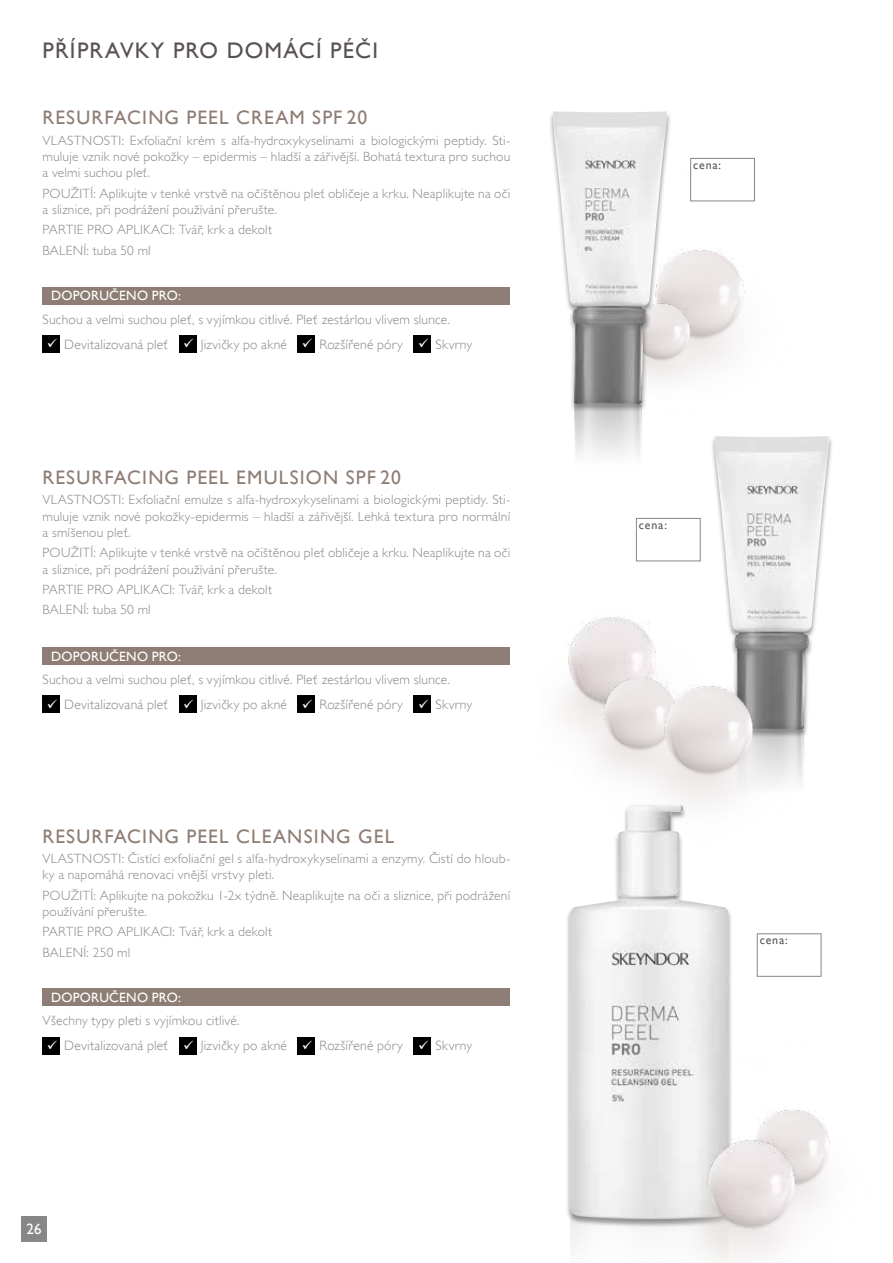
<style>
.page{position:relative;width:893px;height:1263px;background:#fff}
.page>*{position:absolute;margin:0;border:0;box-sizing:border-box;transform-origin:0 0}
.t1{font:22.5px "Gill Sans";letter-spacing:.055em;color:#585156}
.t2{font:19.5px "Gill Sans";letter-spacing:.06em;color:#8d7d74}
.t3{font:15px "Gill Sans";color:#fff}
.t4{font:300 13.5px/16.2px "Gill Sans CE";letter-spacing:.015em;color:#878787}
.t5{font:300 13.5px "Gill Sans";letter-spacing:.02em;color:#878787}
.t6{font:13.5px "Gill Sans";letter-spacing:.02em;color:#fff}
.t7{font:12px "Gill Sans";letter-spacing:.07em;color:#585156}
.s1{color:#fff}
</style>
<div class="page">
<div style="left:21px;top:1216px;width:26px;height:26px;background:#878787"></div>
<div style="left:43px;top:287px;width:467px;height:17px;background:#8d7d74"></div>
<div style="left:43px;top:647px;width:467px;height:17px;background:#8d7d74"></div>
<div style="left:43px;top:989px;width:467px;height:17px;background:#8d7d74"></div>
<div style="left:43px;top:335px;width:17px;height:17px;background:#000"></div>
<div style="left:43px;top:696px;width:17px;height:17px;background:#000"></div>
<div style="left:43px;top:1037px;width:17px;height:17px;background:#000"></div>
<div style="left:179px;top:335px;width:17px;height:17px;background:#000"></div>
<div style="left:179px;top:696px;width:17px;height:17px;background:#000"></div>
<div style="left:179px;top:1037px;width:17px;height:17px;background:#000"></div>
<div style="left:298px;top:335px;width:17px;height:17px;background:#000"></div>
<div style="left:298px;top:696px;width:17px;height:17px;background:#000"></div>
<div style="left:298px;top:1037px;width:17px;height:17px;background:#000"></div>
<div style="left:414px;top:335px;width:17px;height:17px;background:#000"></div>
<div style="left:414px;top:696px;width:17px;height:17px;background:#000"></div>
<div style="left:414px;top:1037px;width:17px;height:17px;background:#000"></div>
<img style="left:690px;top:201px;width:65px;height:159px">
<img style="left:562px;top:617px;width:46px;height:149px">
<img style="left:671px;top:230px;width:51px;height:150px">
<div style="left:690px;top:158px;width:65px;height:43px;border:1px solid #878787"></div>
<div style="left:636px;top:518px;width:65px;height:43px;border:1px solid #878787"></div>
<div style="left:757px;top:933px;width:64px;height:44px;border:1px solid #878787"></div>
<div style="left:548px;top:111px;width:123px;height:302px;background:#000;opacity:.4"></div>
<img style="left:553px;top:111px;width:114px;height:293px">
<img style="left:574px;top:404px;width:69px;height:52px">
<div style="left:710px;top:436px;width:124px;height:302px;background:#000;opacity:.4"></div>
<img style="left:715px;top:436px;width:114px;height:293px">
<img style="left:799px;top:729px;width:6px;height:55px">
<img style="left:608px;top:607px;width:191px;height:197px">
<div style="left:565px;top:804px;width:169px;height:424px;background:#000;opacity:.4"></div>
<img style="left:570px;top:804px;width:159px;height:415px">
<img style="left:651px;top:1061px;width:179px;height:202px">
<h1 class="t1" style="left:43px;top:37px;width:337px">PŘÍPRAVKY PRO DOMÁCÍ PÉČI</h1>
<h2 class="t2" style="left:43px;top:106px;width:326px">RESURFACING PEEL CREAM SPF 20</h2>
<p class="t4" style="left:43px;top:132px;width:469px;text-align:justify">VLASTNOSTI: Exfoliační krém s alfa-hydroxykyselinami a biologickými peptidy. Sti&shy;muluje vznik nové pokožky – epidermis – hladší a zářivější. Bohatá textura pro suchou a velmi suchou pleť.</p>
<p class="t4" style="left:43px;top:185px;width:469px">POUŽITÍ: Aplikujte v tenké vrstvě na očištěnou pleť obličeje a krku. Neaplikujte na oči a sliznice, při podrážení používání přerušte.</p>
<p class="t4" style="left:43px;top:220px;width:231px;line-height:20.4px">PARTIE PRO APLIKACI: Tvář, krk a dekolt<br>BALENÍ: tuba 50 ml</p>
<p class="t6" style="left:51px;top:288px;width:132px">DOPORUČENO PRO:</p>
<p class="t5" style="left:43px;top:311px;width:409px">Suchou a velmi suchou pleť, s vyjímkou citlivé. Pleť zestárlou vlivem slunce.</p>
<p class="t5" style="left:47px;top:336px;width:124px"><span class="s1">✓</span> Devitalizovaná pleť</p>
<p class="t5" style="left:183px;top:336px;width:105px"><span class="s1">✓</span> Jizvičky po akné</p>
<p class="t5" style="left:302px;top:336px;width:102px"><span class="s1">✓</span> Rozšířené póry</p>
<p class="t5" style="left:418px;top:336px;width:56px"><span class="s1">✓</span> Skvrny</p>
<h2 class="t2" style="left:43px;top:466px;width:360px">RESURFACING PEEL EMULSION SPF 20</h2>
<p class="t4" style="left:43px;top:492px;width:469px;text-align:justify">VLASTNOSTI: Exfoliační emulze s alfa-hydroxykyselinami a biologickými peptidy. Sti&shy;muluje vznik nové pokožky-epidermis – hladší a zářivější. Lehká textura pro normální a smíšenou pleť.</p>
<p class="t4" style="left:43px;top:545px;width:469px">POUŽITÍ: Aplikujte v tenké vrstvě na očištěnou pleť obličeje a krku. Neaplikujte na oči a sliznice, při podrážení používání přerušte.</p>
<p class="t4" style="left:43px;top:579px;width:231px;line-height:20.4px">PARTIE PRO APLIKACI: Tvář, krk a dekolt<br>BALENÍ: tuba 50 ml</p>
<p class="t6" style="left:51px;top:648px;width:132px">DOPORUČENO PRO:</p>
<p class="t5" style="left:43px;top:672px;width:409px">Suchou a velmi suchou pleť, s vyjímkou citlivé. Pleť zestárlou vlivem slunce.</p>
<p class="t5" style="left:47px;top:696px;width:124px"><span class="s1">✓</span> Devitalizovaná pleť</p>
<p class="t5" style="left:183px;top:696px;width:105px"><span class="s1">✓</span> Jizvičky po akné</p>
<p class="t5" style="left:302px;top:696px;width:102px"><span class="s1">✓</span> Rozšířené póry</p>
<p class="t5" style="left:418px;top:696px;width:56px"><span class="s1">✓</span> Skvrny</p>
<h2 class="t2" style="left:43px;top:824px;width:353px">RESURFACING PEEL CLEANSING GEL</h2>
<p class="t4" style="left:43px;top:850px;width:469px">VLASTNOSTI: Čistící exfoliační gel s alfa-hydroxykyselinami a enzymy. Čistí do hloub&shy;ky a napomáhá renovaci vnější vrstvy pleti.</p>
<p class="t4" style="left:43px;top:887px;width:469px">POUŽITÍ: Aplikujte na pokožku 1-2x týdně. Neaplikujte na oči a sliznice, při podrážení používání přerušte.</p>
<p class="t4" style="left:43px;top:922px;width:231px;line-height:20.4px">PARTIE PRO APLIKACI: Tvář, krk a dekolt<br>BALENÍ: 250 ml</p>
<p class="t6" style="left:51px;top:989px;width:132px">DOPORUČENO PRO:</p>
<p class="t5" style="left:43px;top:1013px;width:199px">Všechny typy pleti s vyjímkou citlivé.</p>
<p class="t5" style="left:47px;top:1038px;width:124px"><span class="s1">✓</span> Devitalizovaná pleť</p>
<p class="t5" style="left:183px;top:1038px;width:105px"><span class="s1">✓</span> Jizvičky po akné</p>
<p class="t5" style="left:302px;top:1038px;width:102px"><span class="s1">✓</span> Rozšířené póry</p>
<p class="t5" style="left:418px;top:1038px;width:56px"><span class="s1">✓</span> Skvrny</p>
<p class="t3" style="left:27px;top:1220px;width:16px">26</p>
<p class="t7" style="left:693px;top:158px;width:30px">cena:</p>
<p class="t7" style="left:639px;top:518px;width:30px">cena:</p>
<p class="t7" style="left:760px;top:933px;width:30px">cena:</p>
</div>
